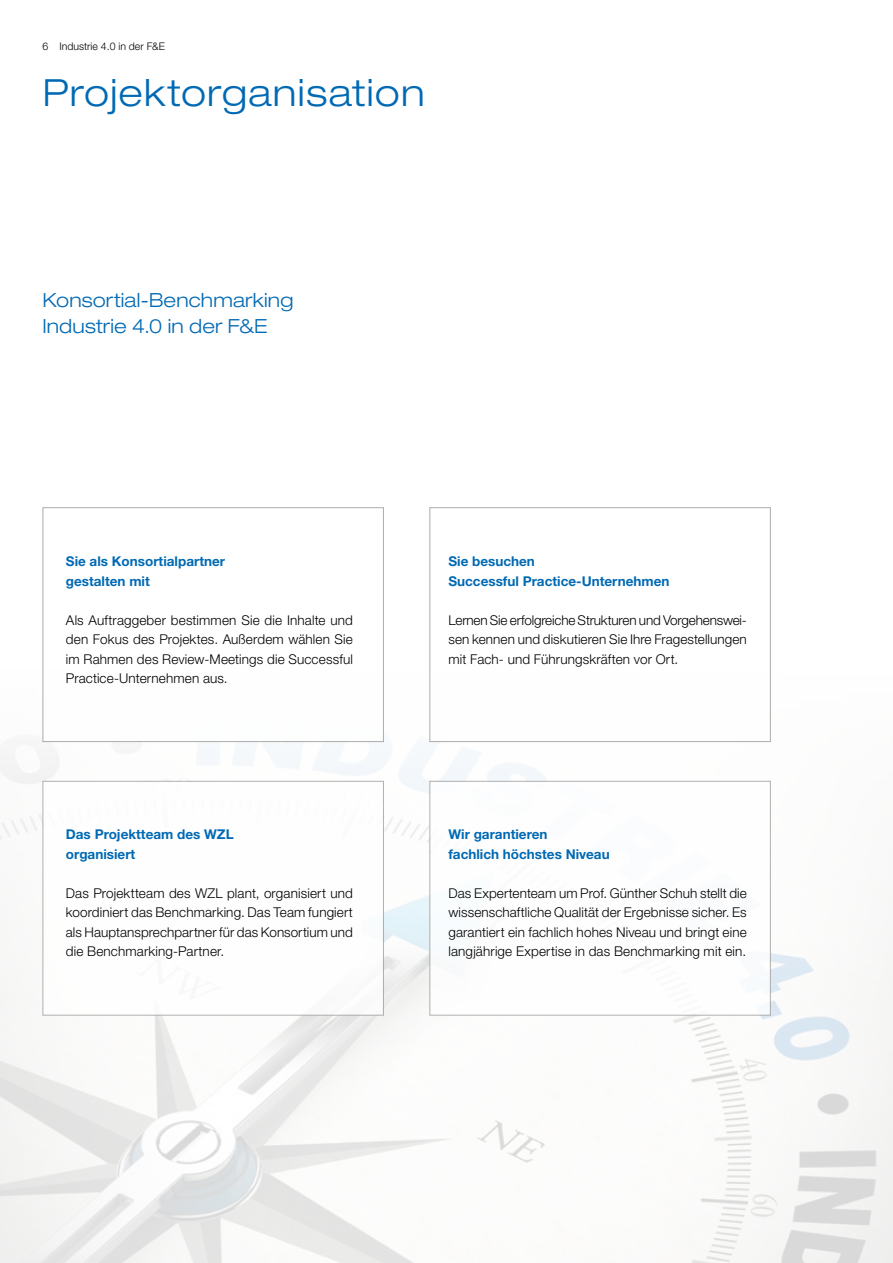
<style>
.page{position:relative;width:893px;height:1263px;background:#fff}
.page>*{position:absolute;margin:0;border:0;box-sizing:border-box;transform-origin:0 0}
.t1{font:300 expanded 37.5px "Helvetica Neue LT Std";letter-spacing:.03em;color:#0069b4}
.t2{font:300 expanded 19.5px/25.5px "Helvetica Neue LT Std";letter-spacing:.01em;color:#0069b4}
.t3{font:300 13.5px/19.5px "Helvetica Neue LT Std";letter-spacing:.01em;color:#000;text-align:justify}
.t4{font:700 13.5px/19.5px "Helvetica Neue LT Std";color:#0069b4}
.t5{font:300 10.5px "Helvetica Neue LT Std";color:#000}
</style>
<div class="page">
<img style="left:0;top:665px;width:893px;height:598px">
<div style="left:43px;top:781px;width:341px;height:234px;background:#fff;border:1px solid #9d9d9c"></div>
<div style="left:429px;top:781px;width:342px;height:234px;background:#fff;border:1px solid #9d9d9c"></div>
<div style="left:43px;top:507px;width:341px;height:235px;background:#fff;border:1px solid #9d9d9c"></div>
<div style="left:429px;top:507px;width:342px;height:235px;background:#fff;border:1px solid #9d9d9c"></div>
<p class="t5" style="left:43px;top:40px;width:124px">6 Industrie 4.0 in der F&amp;E</p>
<h1 class="t1" style="left:43px;top:70px;width:384px">Projektorganisation</h1>
<h2 class="t2" style="left:43px;top:287px;width:252px">Konsortial-Benchmarking<br>Industrie 4.0 in der F&amp;E</h2>
<p class="t4" style="left:66px;top:552px;width:161px">Sie als Konsortialpartner gestalten mit</p>
<p class="t3" style="left:66px;top:610px;width:289px">Als Auftraggeber bestimmen Sie die Inhalte und den Fokus des Projektes. Außerdem wählen Sie im Rahmen des Review-Meetings die Successful Practice-Unternehmen aus.</p>
<p class="t4" style="left:66px;top:824px;width:169px">Das Projektteam des WZL organisiert</p>
<p class="t3" style="left:66px;top:883px;width:289px">Das Projektteam des WZL plant, organisiert und koordiniert das Benchmarking. Das Team fungiert als Hauptansprechpartner für das Konsortium und die Benchmarking-Partner.</p>
<p class="t4" style="left:448px;top:552px;width:222px">Sie besuchen<br>Successful Practice-Unternehmen</p>
<p class="t3" style="left:448px;top:610px;width:300px">Lernen Sie erfolgreiche Strukturen und Vorgehenswei&shy;sen kennen und diskutieren Sie Ihre Fragestellungen mit Fach- und Führungskräften vor Ort.</p>
<p class="t4" style="left:448px;top:825px;width:163px">Wir garantieren<br>fachlich höchstes Niveau</p>
<p class="t3" style="left:448px;top:883px;width:300px">Das Expertenteam um Prof. Günther Schuh stellt die wissenschaftliche Qualität der Ergebnisse sicher. Es garantiert ein fachlich hohes Niveau und bringt eine langjährige Expertise in das Benchmarking mit ein.</p>
</div>
